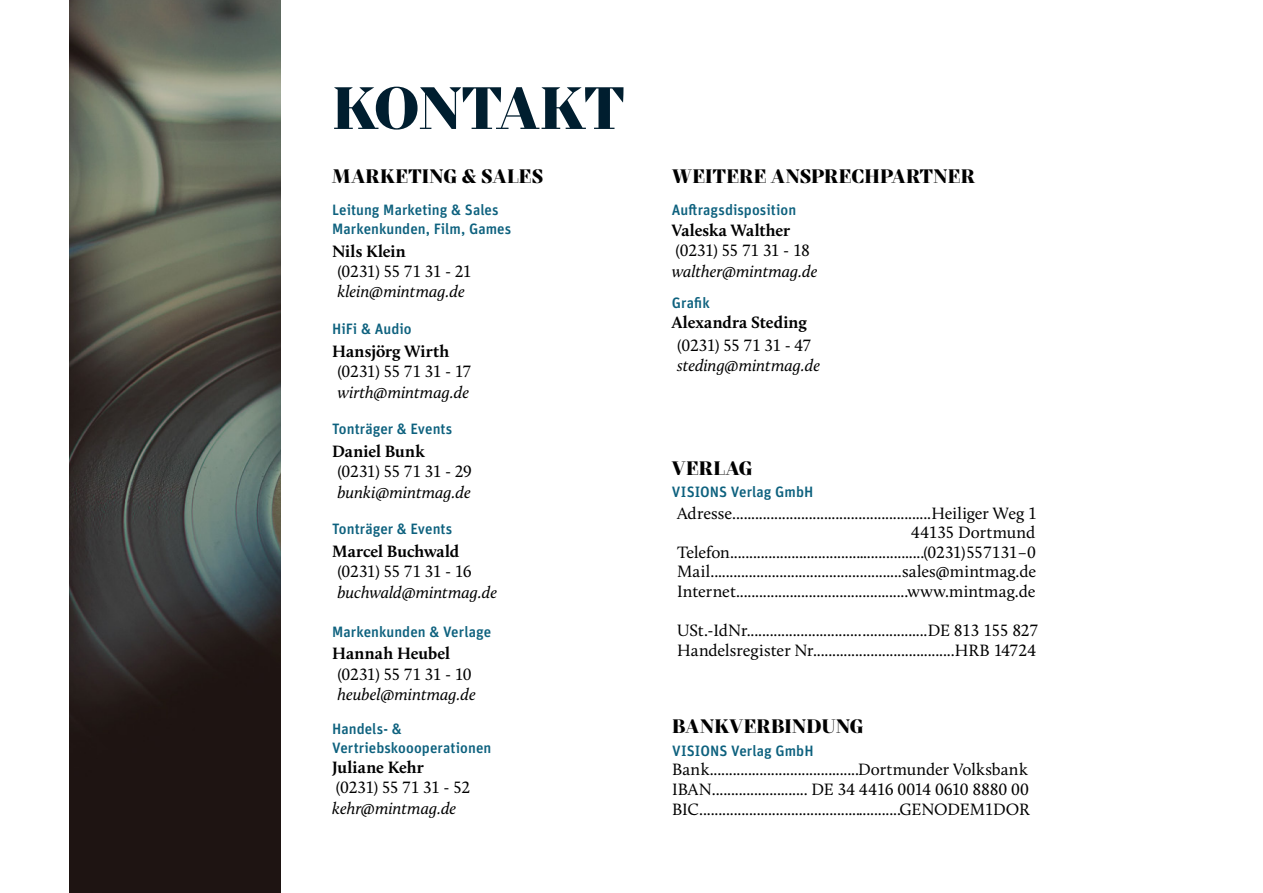
<style>
.page{position:relative;width:1263px;height:893px;background:#fff}
.page>*{position:absolute;margin:0;border:0;box-sizing:border-box;transform-origin:0 0}
.t1{font:900 64.2px "Mixta Sharp Alt";letter-spacing:-.005em;color:#001e2f}
.t2{font:900 21px "Mixta Sharp Alt";letter-spacing:.015em;color:#000}
.t3{font:16.95px/19.5px "Calluna";letter-spacing:-.01em;color:#000}
.t4{font:italic 16.95px "Calluna";letter-spacing:-.005em;color:#000}
.t5{font:700 16.95px "Calluna";color:#000}
.t6{font:16.95px "Calluna";letter-spacing:-.045em;color:#000}
.t7{font:16.95px "Calluna";letter-spacing:-.04em;color:#000}
.t8{font:500 15px/18.8px "Unit Pro";letter-spacing:.005em;color:#0d617e}
</style>
<div class="page">
<img style="left:70px;top:0;width:211px;height:893px">
<h1 class="t1" style="left:332px;top:70px;width:294px">KONTAKT</h1>
<p class="t2" style="left:332px;top:164px;width:213px">MARKETING &amp; SALES</p>
<p class="t2" style="left:672px;top:164px;width:304px">WEITERE ANSPRECHPARTNER</p>
<p class="t8" style="left:332px;top:200px;width:181px">Leitung Marketing &amp; Sales<br>Markenkunden, Film, Games</p>
<p class="t5" style="left:332px;top:240px;width:75px">Nils Klein</p>
<p class="t7" style="left:337px;top:261px;width:136px">(0231) 55 71 31 - 21</p>
<p class="t4" style="left:337px;top:281px;width:129px">klein@mintmag.de</p>
<p class="t8" style="left:332px;top:319px;width:81px">HiFi &amp; Audio</p>
<p class="t5" style="left:332px;top:341px;width:119px">Hansjörg Wirth</p>
<p class="t6" style="left:337px;top:361px;width:136px">(0231) 55 71 31 - 17</p>
<p class="t4" style="left:337px;top:382px;width:133px">wirth@mintmag.de</p>
<p class="t8" style="left:332px;top:419px;width:122px">Tonträger &amp; Events</p>
<p class="t5" style="left:332px;top:441px;width:94px">Daniel Bunk</p>
<p class="t3" style="left:337px;top:462px;width:136px">(0231) 55 71 31 - 29</p>
<p class="t4" style="left:337px;top:482px;width:135px">bunki@mintmag.de</p>
<p class="t8" style="left:332px;top:519px;width:122px">Tonträger &amp; Events</p>
<p class="t5" style="left:332px;top:541px;width:129px">Marcel Buchwald</p>
<p class="t6" style="left:337px;top:561px;width:136px">(0231) 55 71 31 - 16</p>
<p class="t4" style="left:337px;top:582px;width:161px">buchwald@mintmag.de</p>
<p class="t8" style="left:332px;top:621px;width:161px">Markenkunden &amp; Verlage</p>
<p class="t5" style="left:332px;top:643px;width:119px">Hannah Heubel</p>
<p class="t6" style="left:337px;top:664px;width:136px">(0231) 55 71 31 - 10</p>
<p class="t4" style="left:337px;top:684px;width:140px">heubel@mintmag.de</p>
<p class="t8" style="left:332px;top:718px;width:161px">Handels- &amp;<br>Vertriebskoooperationen</p>
<p class="t5" style="left:332px;top:757px;width:93px">Juliane Kehr</p>
<p class="t7" style="left:336px;top:777px;width:136px">(0231) 55 71 31 - 52</p>
<p class="t4" style="left:332px;top:798px;width:126px">kehr@mintmag.de</p>
<p class="t8" style="left:672px;top:200px;width:126px">Auftragsdisposition</p>
<p class="t5" style="left:672px;top:220px;width:120px">Valeska Walther</p>
<p class="t7" style="left:676px;top:240px;width:136px">(0231) 55 71 31 - 18</p>
<p class="t4" style="left:672px;top:261px;width:147px">walther@mintmag.de</p>
<p class="t8" style="left:672px;top:293px;width:39px">Grafik</p>
<p class="t5" style="left:672px;top:312px;width:137px">Alexandra Steding</p>
<p class="t6" style="left:677px;top:335px;width:136px">(0231) 55 71 31 - 47</p>
<p class="t4" style="left:677px;top:355px;width:144px">steding@mintmag.de</p>
<p class="t2" style="left:672px;top:455px;width:82px">VERLAG</p>
<p class="t8" style="left:672px;top:482px;width:143px">VISIONS Verlag GmbH</p>
<p class="t3" style="left:677px;top:503px;width:361px;text-align:right">Adresse....................................................Heiliger Weg 1<br>44135 Dortmund Telefon...................................................(0231) 55 71 31 – 0<br>Mail..................................................sales@mintmag.de Internet.............................................www.mintmag.de</p>
<p class="t3" style="left:677px;top:620px;width:363px">USt.-IdNr...............................................DE 813 155 827<br>Handelsregister Nr.....................................HRB 14724</p>
<p class="t2" style="left:672px;top:714px;width:193px">BANKVERBINDUNG</p>
<p class="t8" style="left:672px;top:741px;width:143px">VISIONS Verlag GmbH</p>
<p class="t3" style="left:672px;top:760px;width:359px">Bank.......................................Dortmunder Volksbank<br>IBAN......................... DE 34 4416 0014 0610 8880 00<br>BIC.....................................................GENODEM1DOR</p>
</div>
